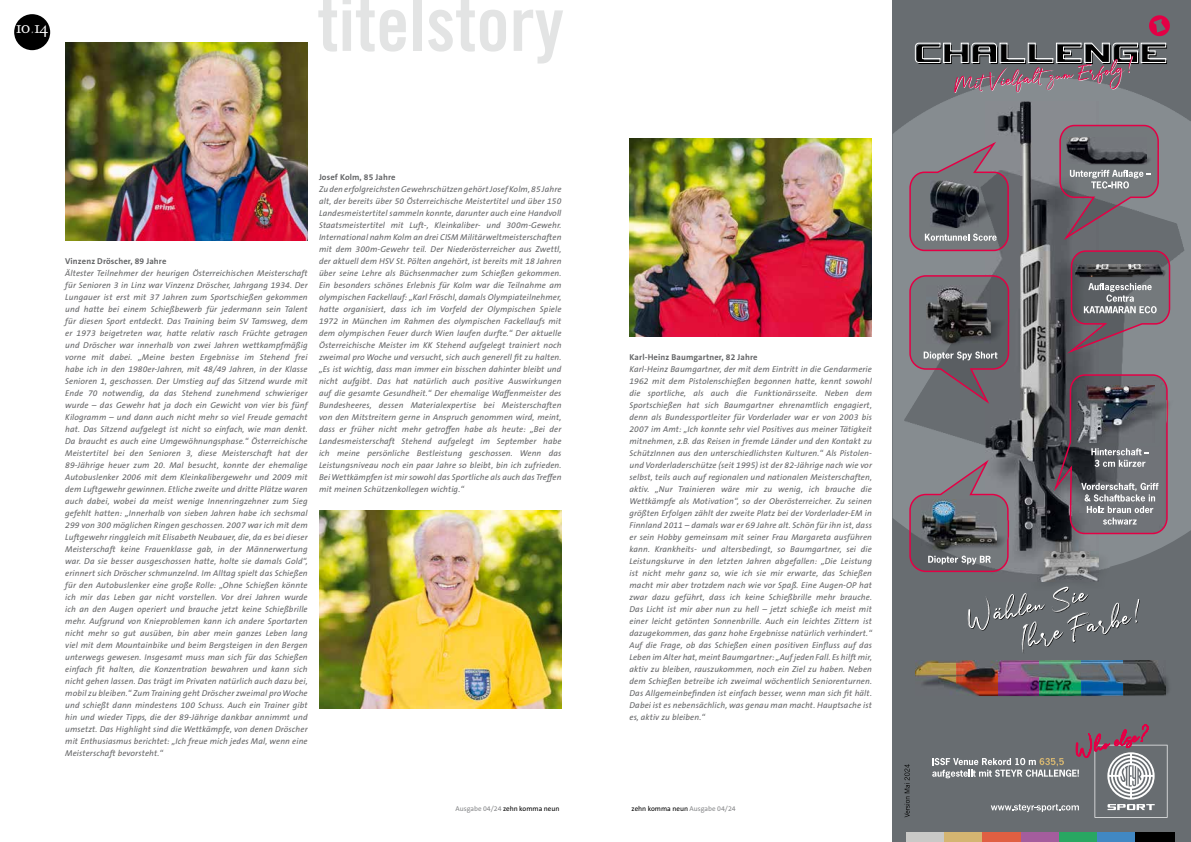
<style>
.page{position:relative;width:1191px;height:842px;background:#fff}
.page>*{position:absolute;margin:0;border:0;box-sizing:border-box;transform-origin:0 0}
.t1{font:75.1px "Trade Gothic LT Std Bd Cn 20";color:#e3e4e4}
.t2{font:17.5px "Garamond BE Regular Expert";color:#fff}
.t3{font:italic 8.5px/12px "The Sans B W5 Plain";letter-spacing:.015em;color:#646567;text-align:justify}
.t4{font:700 8.5px "The Sans B W7";letter-spacing:.015em;color:#646567}
.t5{font:7px "The Sans B W5 Plain";color:#000}
.s1{color:#87888a}
</style>
<div class="page">
<div style="left:892px;top:0;width:299px;height:842px;background:#686d71"></div>
<img style="left:893px;top:93px;width:298px;height:462px">
<img style="left:975px;top:243px;width:171px;height:344px">
<img style="left:986px;top:101px;width:112px;height:481px">
<div style="left:906px;top:832px;width:39px;height:10px;background:#c9c9c7"></div>
<div style="left:944px;top:832px;width:39px;height:10px;background:#d4b571"></div>
<div style="left:982px;top:832px;width:39px;height:10px;background:#e05f42"></div>
<div style="left:1021px;top:832px;width:39px;height:10px;background:#a45d9d"></div>
<div style="left:1059px;top:832px;width:39px;height:10px;background:#29a762"></div>
<div style="left:1097px;top:832px;width:39px;height:10px;background:#4188c3"></div>
<div style="left:1135px;top:832px;width:39px;height:10px;background:#000"></div>
<svg style="left:904px;top:764px;width:5px;height:53px"></svg>
<img style="left:1010px;top:309px;width:7px;height:37px">
<svg style="left:1062px;top:250px;width:109px;height:106px"></svg>
<svg style="left:1058px;top:124px;width:101px;height:119px"></svg>
<svg style="left:908px;top:274px;width:102px;height:132px"></svg>
<svg style="left:915px;top:15px;width:255px;height:78px"></svg>
<img style="left:1009px;top:520px;width:10px;height:32px">
<svg style="left:908px;top:457px;width:101px;height:116px"></svg>
<img style="left:915px;top:674px;width:254px;height:22px">
<img style="left:916px;top:660px;width:41px;height:35px">
<img style="left:957px;top:660px;width:41px;height:35px">
<img style="left:998px;top:660px;width:42px;height:35px">
<img style="left:1040px;top:660px;width:41px;height:35px">
<img style="left:1081px;top:660px;width:42px;height:35px">
<img style="left:1123px;top:660px;width:42px;height:35px">
<img style="left:1168px;top:400px;width:5px;height:46px">
<svg style="left:1052px;top:374px;width:116px;height:161px"></svg>
<svg style="left:932px;top:724px;width:235px;height:94px"></svg>
<svg style="left:967px;top:587px;width:172px;height:66px"></svg>
<svg style="left:908px;top:140px;width:101px;height:112px"></svg>
<div style="left:14px;top:14px;width:36px;height:36px;background:#000;border-radius:50%"></div>
<img style="left:629px;top:138px;width:243px;height:198px">
<img style="left:319px;top:510px;width:242px;height:198px">
<img style="left:65px;top:42px;width:243px;height:198px">
<h2 class="t2" style="left:16px;top:20px;width:34px">10 14</h2>
<h1 class="t1" style="left:317px;top:-22px;width:248px">titelstory</h1>
<p class="t4" style="left:65px;top:256px;width:103px">Vinzenz Dröscher, 89 Jahre</p>
<p class="t3" style="left:65px;top:267px;width:244px">Ältester Teilnehmer der heurigen Österreichischen Meisterschaft für Senioren 3 in Linz war Vinzenz Dröscher, Jahrgang 1934. Der Lungauer ist erst mit 37 Jahren zum Sportschießen gekommen und hatte bei einem Schießbewerb für jedermann sein Talent für diesen Sport entdeckt. Das Training beim SV Tamsweg, dem er 1973 beigetreten war, hatte relativ rasch Früchte getragen und Dröscher war innerhalb von zwei Jahren wettkampfmäßig vorne mit dabei. „Meine besten Ergebnisse im Stehend frei habe ich in den 1980er-Jahren, mit 48/49 Jahren, in der Klasse Senioren 1, geschossen. Der Umstieg auf das Sitzend wurde mit Ende 70 notwendig, da das Stehend zunehmend schwieriger wurde – das Gewehr hat ja doch ein Gewicht von vier bis fünf Kilogramm – und dann auch nicht mehr so viel Freude gemacht hat. Das Sitzend aufgelegt ist nicht so einfach, wie man denkt.<br>Da braucht es auch eine Umgewöhnungsphase.“ Österreichische Meistertitel bei den Senioren 3, diese Meisterschaft hat der 89-Jährige heuer zum 20. Mal besucht, konnte der ehemalige Autobuslenker 2006 mit dem Kleinkalibergewehr und 2009 mit dem Luftgewehr gewinnen. Etliche zweite und dritte Plätze waren auch dabei, wobei da meist wenige Innenringzehner zum Sieg gefehlt hatten: „Innerhalb von sieben Jahren habe ich sechsmal 299 von 300 möglichen Ringen geschossen. 2007 war ich mit dem Luftgewehr ringgleich mit Elisabeth Neubauer, die, da es bei dieser Meisterschaft keine Frauenklasse gab, in der Männerwertung war. Da sie besser ausgeschossen hatte, holte sie damals Gold“, erinnert sich Dröscher schmunzelnd. Im Alltag spielt das Schießen für den Autobuslenker eine große Rolle: „Ohne Schießen könnte ich mir das Leben gar nicht vorstellen. Vor drei Jahren wurde ich an den Augen operiert und brauche jetzt keine Schießbrille mehr. Aufgrund von Knieproblemen kann ich andere Sportarten nicht mehr so gut ausüben, bin aber mein ganzes Leben lang viel mit dem Mountainbike und beim Bergsteigen in den Bergen unterwegs gewesen. Insgesamt muss man sich für das Schießen einfach fit halten, die Konzentration bewahren und kann sich nicht gehen lassen. Das trägt im Privaten natürlich auch dazu bei, mobil zu bleiben.“ Zum Training geht Dröscher zweimal pro Woche und schießt dann mindestens 100 Schuss. Auch ein Trainer gibt hin und wieder Tipps, die der 89-Jährige dankbar annimmt und umsetzt. Das Highlight sind die Wettkämpfe, von denen Dröscher mit Enthusiasmus berichtet: „Ich freue mich jedes Mal, wenn eine Meisterschaft bevorsteht.“</p>
<p class="t4" style="left:319px;top:172px;width:78px">Josef Kolm, 85 Jahre</p>
<p class="t3" style="left:319px;top:183px;width:244px">Zu den erfolgreichsten Gewehrschützen gehört Josef Kolm, 85 Jahre alt, der bereits über 50 Österreichische Meistertitel und über 150<br>Landesmeistertitel sammeln konnte, darunter auch eine Handvoll Staatsmeistertitel mit Luft-, Kleinkaliber- und 300m-Gewehr.<br>International nahm Kolm an drei CISM Militärweltmeisterschaften mit dem 300m-Gewehr teil. Der Niederösterreicher aus Zwettl, der aktuell dem HSV St. Pölten angehört, ist bereits mit 18 Jahren über seine Lehre als Büchsenmacher zum Schießen gekommen.<br>Ein besonders schönes Erlebnis für Kolm war die Teilnahme am olympischen Fackellauf: „Karl Fröschl, damals Olympiateilnehmer, hatte organisiert, dass ich im Vorfeld der Olympischen Spiele 1972 in München im Rahmen des olympischen Fackellaufs mit dem olympischen Feuer durch Wien laufen durfte.“ Der aktuelle Österreichische Meister im KK Stehend aufgelegt trainiert noch zweimal pro Woche und versucht, sich auch generell fit zu halten. „Es ist wichtig, dass man immer ein bisschen dahinter bleibt und nicht aufgibt. Das hat natürlich auch positive Auswirkungen auf die gesamte Gesundheit.“ Der ehemalige Waffenmeister des Bundesheeres, dessen Materialexpertise bei Meisterschaften von den Mitstreitern gerne in Anspruch genommen wird, meint, dass er früher nicht mehr getroffen habe als heute: „Bei der Landesmeisterschaft Stehend aufgelegt im September habe ich meine persönliche Bestleistung geschossen. Wenn das Leistungsniveau noch ein paar Jahre so bleibt, bin ich zufrieden.<br>Bei Wettkämpfen ist mir sowohl das Sportliche als auch das Treffen mit meinen Schützenkollegen wichtig.“</p>
<p class="t4" style="left:629px;top:352px;width:129px">Karl-Heinz Baumgartner, 82 Jahre</p>
<p class="t3" style="left:629px;top:363px;width:244px">Karl-Heinz Baumgartner, der mit dem Eintritt in die Gendarmerie 1962 mit dem Pistolenschießen begonnen hatte, kennt sowohl die sportliche, als auch die Funktionärsseite. Neben dem Sportschießen hat sich Baumgartner ehrenamtlich engagiert, denn als Bundessportleiter für Vorderlader war er von 2003 bis 2007 im Amt: „Ich konnte sehr viel Positives aus meiner Tätigkeit mitnehmen, z.B. das Reisen in fremde Länder und den Kontakt zu SchützInnen aus den unterschiedlichsten Kulturen.“ Als Pistolen&shy;und Vorderladerschütze (seit 1995) ist der 82-Jährige nach wie vor selbst, teils auch auf regionalen und nationalen Meisterschaften, aktiv. „Nur Trainieren wäre mir zu wenig, ich brauche die Wettkämpfe als Motivation“, so der Oberösterreicher. Zu seinen größten Erfolgen zählt der zweite Platz bei der Vorderlader-EM in Finnland 2011 – damals war er 69 Jahre alt. Schön für ihn ist, dass er sein Hobby gemeinsam mit seiner Frau Margareta ausführen kann. Krankheits- und altersbedingt, so Baumgartner, sei die Leistungskurve in den letzten Jahren abgefallen: „Die Leistung ist nicht mehr ganz so, wie ich sie mir erwarte, das Schießen macht mir aber trotzdem nach wie vor Spaß. Eine Augen-OP hat zwar dazu geführt, dass ich keine Schießbrille mehr brauche.<br>Das Licht ist mir aber nun zu hell – jetzt schieße ich meist mit einer leicht getönten Sonnenbrille. Auch ein leichtes Zittern ist dazugekommen, das ganz hohe Ergebnisse natürlich verhindert.“ Auf die Frage, ob das Schießen einen positiven Einfluss auf das Leben im Alter hat, meint Baumgartner: „Auf jeden Fall. Es hilft mir, aktiv zu bleiben, rauszukommen, noch ein Ziel zu haben. Neben dem Schießen betreibe ich zweimal wöchentlich Seniorenturnen.<br>Das Allgemeinbefinden ist einfach besser, wenn man sich fit hält.<br>Dabei ist es nebensächlich, was genau man macht. Hauptsache ist es, aktiv zu bleiben.“</p>
<p class="t5" style="left:455px;top:804px;width:106px"><span class="s1">Ausgabe 04/24</span> zehn komma neun</p>
<p class="t5" style="left:631px;top:804px;width:106px">zehn komma neun <span class="s1">Ausgabe 04/24</span></p>
</div>
